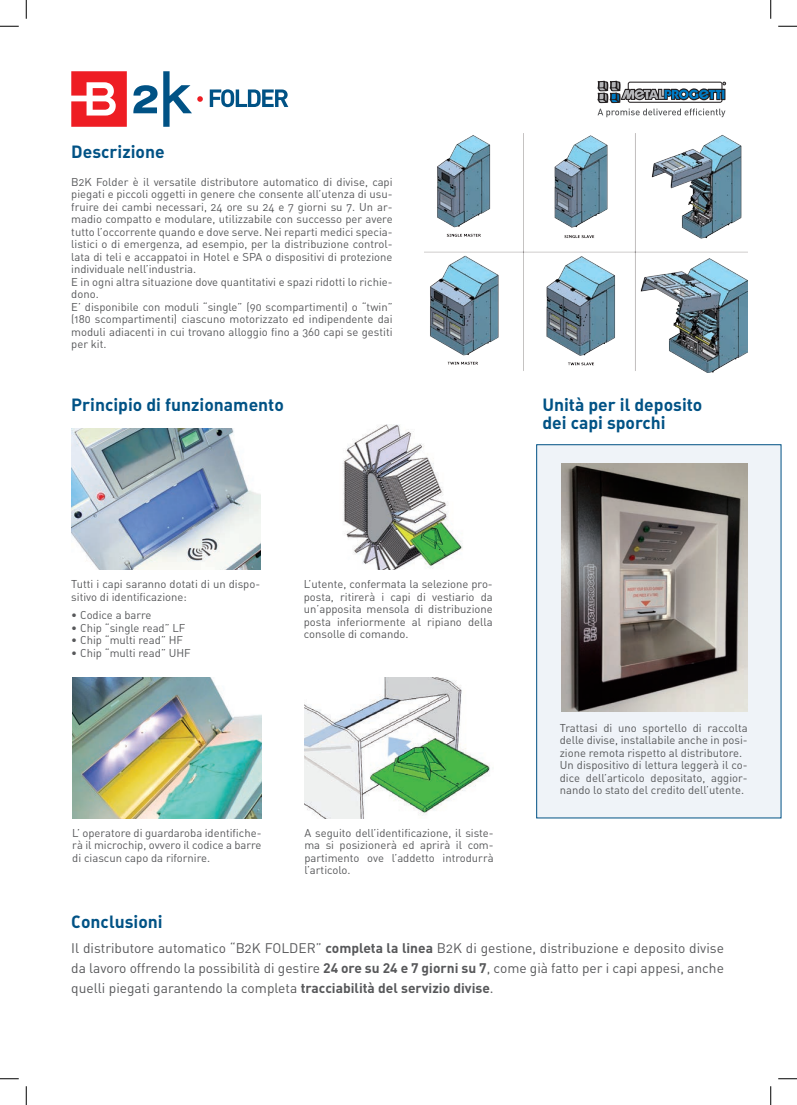
<style>
.page{position:relative;width:797px;height:1105px;background:#fff}
.page>*{position:absolute;margin:0;border:0;box-sizing:border-box;transform-origin:0 0}
.t1{font:17.5px/17.5px "DIN Bold Alternate";color:#005285}
.t2{font:13.75px/20px "DIN Regular Alternate";color:#57585a;text-align:justify}
.t3{font:11.25px/12.5px "DIN Regular Alternate";color:#57585a}
.s1{font-family:"DIN";font-weight:700}
</style>
<div class="page">
<img style="left:71px;top:428px;width:190px;height:141px">
<img style="left:343px;top:425px;width:120px;height:144px">
<img style="left:304px;top:677px;width:186px;height:141px">
<svg style="left:71px;top:71px;width:56px;height:56px"></svg>
<svg style="left:133px;top:85px;width:24px;height:28px"></svg>
<svg style="left:210px;top:89px;width:78px;height:18px"></svg>
<svg style="left:163px;top:71px;width:40px;height:56px"></svg>
<svg style="left:597px;top:81px;width:128px;height:22px"></svg>
<svg style="left:597px;top:109px;width:128px;height:8px"></svg>
<div style="left:536px;top:445px;width:245px;height:373px;background:#eff3f8"></div>
<div style="left:536px;top:444px;width:245px;height:374px;border:1px solid #005285"></div>
<img style="left:72px;top:677px;width:190px;height:141px">
<img style="left:561px;top:463px;width:186px;height:248px">
<img style="left:424px;top:134px;width:323px;height:239px">
<svg style="left:0;top:25px;width:19px;height:2px"></svg>
<svg style="left:778px;top:25px;width:19px;height:2px"></svg>
<svg style="left:0;top:1078px;width:19px;height:1px"></svg>
<svg style="left:778px;top:1078px;width:19px;height:1px"></svg>
<svg style="left:25px;top:0;width:2px;height:19px"></svg>
<svg style="left:25px;top:1086px;width:2px;height:19px"></svg>
<svg style="left:770px;top:0;width:1px;height:19px"></svg>
<svg style="left:770px;top:1086px;width:1px;height:19px"></svg>
<h1 class="t1" style="left:71px;top:142px;width:95px">Descrizione</h1>
<p class="t3" style="left:71px;top:175px;width:323px">B2K Folder è il versatile distributore automatico di divise, capi piegati e piccoli oggetti in genere che consente all’utenza di usu&shy;fruire dei cambi necessari, 24 ore su 24 e 7 giorni su 7. Un ar&shy;madio compatto e modulare, utilizzabile con successo per avere tutto l’occorrente quando e dove serve. Nei reparti medici specia&shy;listici o di emergenza, ad esempio, per la distribuzione control&shy;lata di teli e accappatoi in Hotel e SPA o dispositivi di protezione individuale nell’industria.<br>E in ogni altra situazione dove quantitativi e spazi ridotti lo richie&shy;dono.<br>E’ disponibile con moduli “single” (90 scompartimenti) o “twin” (180 scompartimenti) ciascuno motorizzato ed indipendente dai moduli adiacenti in cui trovano alloggio fino a 360 capi se gestiti per kit.</p>
<h1 class="t1" style="left:71px;top:395px;width:214px">Principio di funzionamento</h1>
<h1 class="t1" style="left:542px;top:395px;width:161px">Unità per il deposito dei capi sporchi</h1>
<p class="t3" style="left:71px;top:577px;width:190px">Tutti i capi saranno dotati di un dispo&shy;sitivo di identificazione:</p>
<p class="t3" style="left:71px;top:609px;width:82px">• Codice a barre</p>
<p class="t3" style="left:71px;top:621px;width:116px">• Chip “single read” LF</p>
<p class="t3" style="left:71px;top:634px;width:113px">• Chip “multi read” HF</p>
<p class="t3" style="left:71px;top:646px;width:121px">• Chip “multi read” UHF</p>
<p class="t3" style="left:304px;top:577px;width:190px;text-align:justify">L’utente, confermata la selezione pro&shy;posta, ritirerà i capi di vestiario da un’apposita mensola di distribuzione posta inferiormente al ripiano della consolle di comando.</p>
<p class="t3" style="left:72px;top:826px;width:191px;text-align:justify">L’ operatore di guardaroba identifiche&shy;rà il microchip, ovvero il codice a barre di ciascun capo da rifornire.</p>
<p class="t3" style="left:304px;top:826px;width:191px;text-align:justify">A seguito dell’identificazione, il siste&shy;ma si posizionerà ed aprirà il com&shy;partimento ove l’addetto introdurrà l’articolo.</p>
<p class="t3" style="left:560px;top:721px;width:189px">Trattasi di uno sportello di raccolta delle divise, installabile anche in posi&shy;zione remota rispetto al distributore.<br>Un dispositivo di lettura leggerà il co&shy;dice dell’articolo depositato, aggior&shy;nando lo stato del credito dell’utente.</p>
<h1 class="t1" style="left:71px;top:912px;width:93px">Conclusioni</h1>
<p class="t2" style="left:71px;top:938px;width:654px">Il distributore automatico “B2K FOLDER” <span class="s1">completa la linea</span> B2K di gestione, distribuzione e deposito divise da lavoro offrendo la possibilità di gestire <span class="s1">24 ore su 24 e 7 giorni su 7</span>, come già fatto per i capi appesi, anche quelli piegati garantendo la completa <span class="s1">tracciabilità del servizio divise</span>.</p>
</div>
